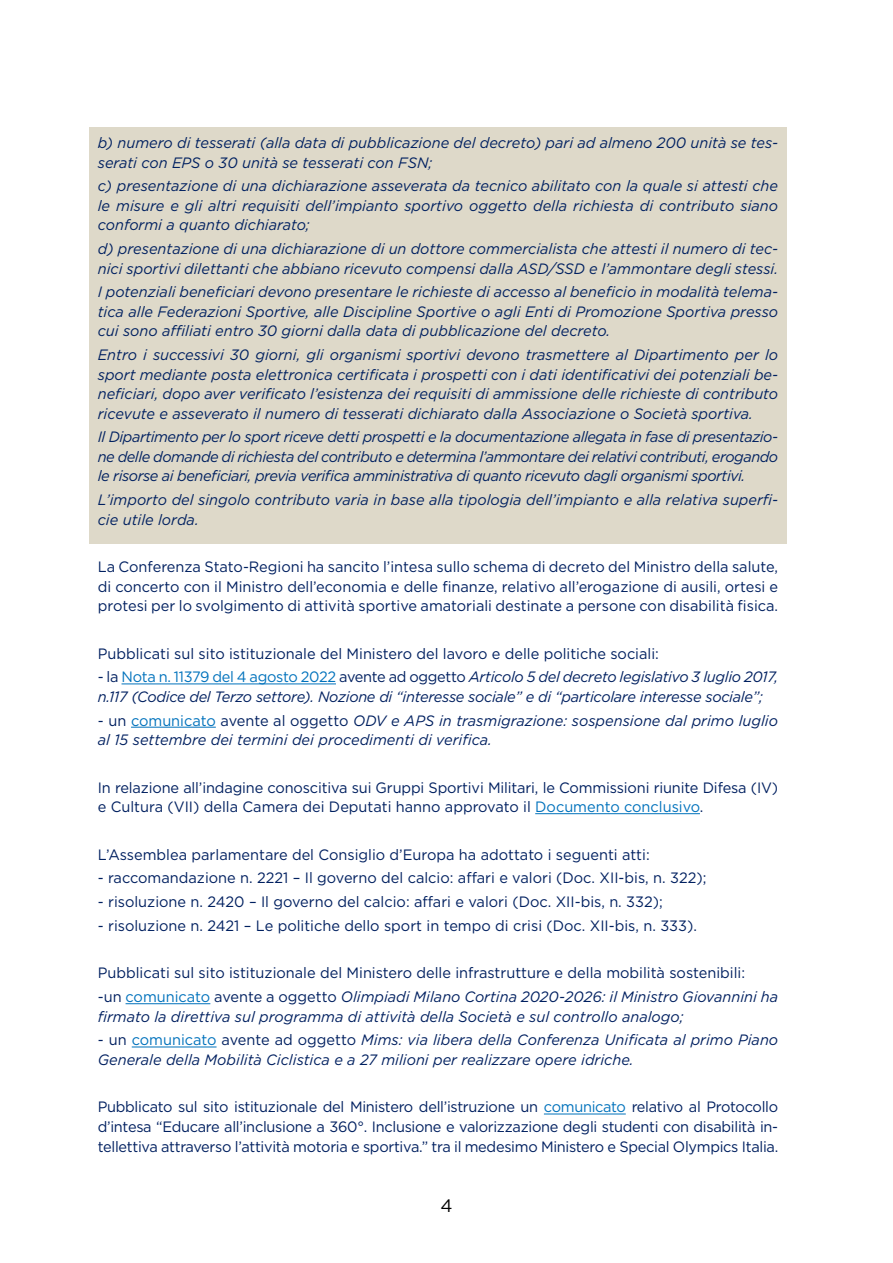
<style>
.page{position:relative;width:893px;height:1263px;background:#fff}
.page>*{position:absolute;margin:0;border:0;box-sizing:border-box;transform-origin:0 0}
.t1{font:18px "Gotham";color:#000}
.t2{font:italic 15px/19.5px "Gotham";color:#002060}
.t3{font:15px/19.5px "Gotham";color:#002060;text-align:justify}
.t4{font:italic 15px/19.5px "Gotham";letter-spacing:-.02em;color:#002060}
.s1{font-style:normal}
.s2{font-style:normal;color:#0072bc}
.s3{color:#0072bc}
.s4{font-style:italic}
</style>
<div class="page">
<div style="left:89px;top:128px;width:698px;height:416px;background:#ded9c9"></div>
<hr style="left:122px;top:683px;width:214px;height:1px;background:#0072bc">
<hr style="left:131px;top:727px;width:85px;height:1px;background:#0072bc">
<hr style="left:535px;top:813px;width:165px;height:1px;background:#0072bc">
<hr style="left:126px;top:1003px;width:84px;height:1px;background:#0072bc">
<hr style="left:132px;top:1046px;width:85px;height:1px;background:#0072bc">
<hr style="left:544px;top:1113px;width:82px;height:1px;background:#0072bc">
<p class="t2" style="left:98px;top:133px;width:682px">b) numero di tesserati (alla data di pubblicazione del decreto) pari ad almeno 200 unità se tes&shy;serati con EPS o 30 unità se tesserati con FSN;</p>
<p class="t2" style="left:98px;top:176px;width:682px;text-align:justify">c) presentazione di una dichiarazione asseverata da tecnico abilitato con la quale si attesti che le misure e gli altri requisiti dell’impianto sportivo oggetto della richiesta di contributo siano conformi a quanto dichiarato;</p>
<p class="t2" style="left:98px;top:239px;width:682px">d) presentazione di una dichiarazione di un dottore commercialista che attesti il numero di tec&shy;nici sportivi dilettanti che abbiano ricevuto compensi dalla ASD/SSD e l’ammontare degli stessi.</p>
<p class="t2" style="left:98px;top:282px;width:682px;text-align:justify">I potenziali beneficiari devono presentare le richieste di accesso al beneficio in modalità telema&shy;tica alle Federazioni Sportive, alle Discipline Sportive o agli Enti di Promozione Sportiva presso cui sono affiliati entro 30 giorni dalla data di pubblicazione del decreto.</p>
<p class="t2" style="left:98px;top:345px;width:682px;text-align:justify">Entro i successivi 30 giorni, gli organismi sportivi devono trasmettere al Dipartimento per lo sport mediante posta elettronica certificata i prospetti con i dati identificativi dei potenziali be&shy;neficiari, dopo aver verificato l’esistenza dei requisiti di ammissione delle richieste di contributo ricevute e asseverato il numero di tesserati dichiarato dalla Associazione o Società sportiva.</p>
<p class="t2" style="left:98px;top:427px;width:682px;text-align:justify">Il Dipartimento per lo sport riceve detti prospetti e la documentazione allegata in fase di presentazio&shy;ne delle domande di richiesta del contributo e determina l’ammontare dei relativi contributi, erogando le risorse ai beneficiari, previa verifica amministrativa di quanto ricevuto dagli organismi sportivi.</p>
<p class="t2" style="left:98px;top:490px;width:682px">L’importo del singolo contributo varia in base alla tipologia dell’impianto e alla relativa superfi&shy;cie utile lorda.</p>
<p class="t3" style="left:98px;top:557px;width:682px">La Conferenza Stato-Regioni ha sancito l’intesa sullo schema di decreto del Ministro della salute, di concerto con il Ministro dell’economia e delle finanze, relativo all’erogazione di ausili, ortesi e protesi per lo svolgimento di attività sportive amatoriali destinate a persone con disabilità fisica.</p>
<p class="t3" style="left:98px;top:643px;width:563px">Pubblicati sul sito istituzionale del Ministero del lavoro e delle politiche sociali:</p>
<p class="t4" style="left:98px;top:667px;width:682px"><span class="s1">- la</span> <span class="s2">Nota n. 11379 del 4 agosto 2022</span> <span class="s1">avente ad oggetto</span> Articolo 5 del decreto legislativo 3 luglio 2017, n.117 (Codice del Terzo settore). Nozione di “interesse sociale” e di “particolare interesse sociale”;</p>
<p class="t2" style="left:98px;top:710px;width:682px"><span class="s1">- un</span> <span class="s2">comunicato</span> <span class="s1">avente al oggetto</span> ODV e APS in trasmigrazione: sospensione dal primo luglio al 15 settembre dei termini dei procedimenti di verifica.</p>
<p class="t3" style="left:98px;top:777px;width:682px">In relazione all’indagine conoscitiva sui Gruppi Sportivi Militari, le Commissioni riunite Difesa (IV) e Cultura (VII) della Camera dei Deputati hanno approvato il <span class="s3">Documento conclusivo</span>.</p>
<p class="t3" style="left:98px;top:844px;width:553px">L’Assemblea parlamentare del Consiglio d’Europa ha adottato i seguenti atti:</p>
<p class="t3" style="left:98px;top:868px;width:610px">- raccomandazione n. 2221 – Il governo del calcio: affari e valori (Doc. XII-bis, n. 322);</p>
<p class="t3" style="left:98px;top:892px;width:566px">- risoluzione n. 2420 – Il governo del calcio: affari e valori (Doc. XII-bis, n. 332);</p>
<p class="t3" style="left:98px;top:915px;width:601px">- risoluzione n. 2421 – Le politiche dello sport in tempo di crisi (Doc. XII-bis, n. 333).</p>
<p class="t3" style="left:98px;top:961px;width:682px;line-height:23.7px">Pubblicati sul sito istituzionale del Ministero delle infrastrutture e della mobilità sostenibili:<br>-un <span class="s3">comunicato</span> avente a oggetto <span class="s4">Olimpiadi Milano Cortina 2020-2026: il Ministro Giovannini ha</span></p>
<p class="t2" style="left:98px;top:1006px;width:587px">firmato la direttiva sul programma di attività della Società e sul controllo analogo;</p>
<p class="t2" style="left:98px;top:1030px;width:682px"><span class="s1">- un</span> <span class="s2">comunicato</span> <span class="s1">avente ad oggetto</span> Mims: via libera della Conferenza Unificata al primo Piano<br>Generale della Mobilità Ciclistica e a 27 milioni per realizzare opere idriche.</p>
<p class="t3" style="left:98px;top:1097px;width:682px">Pubblicato sul sito istituzionale del Ministero dell’istruzione un <span class="s3">comunicato</span> relativo al Protocollo d’intesa “Educare all’inclusione a 360°. Inclusione e valorizzazione degli studenti con disabilità in&shy;tellettiva attraverso l’attività motoria e sportiva.” tra il medesimo Ministero e Special Olympics Italia.</p>
<p class="t1" style="left:440px;top:1194px;width:14px">4</p>
</div>
